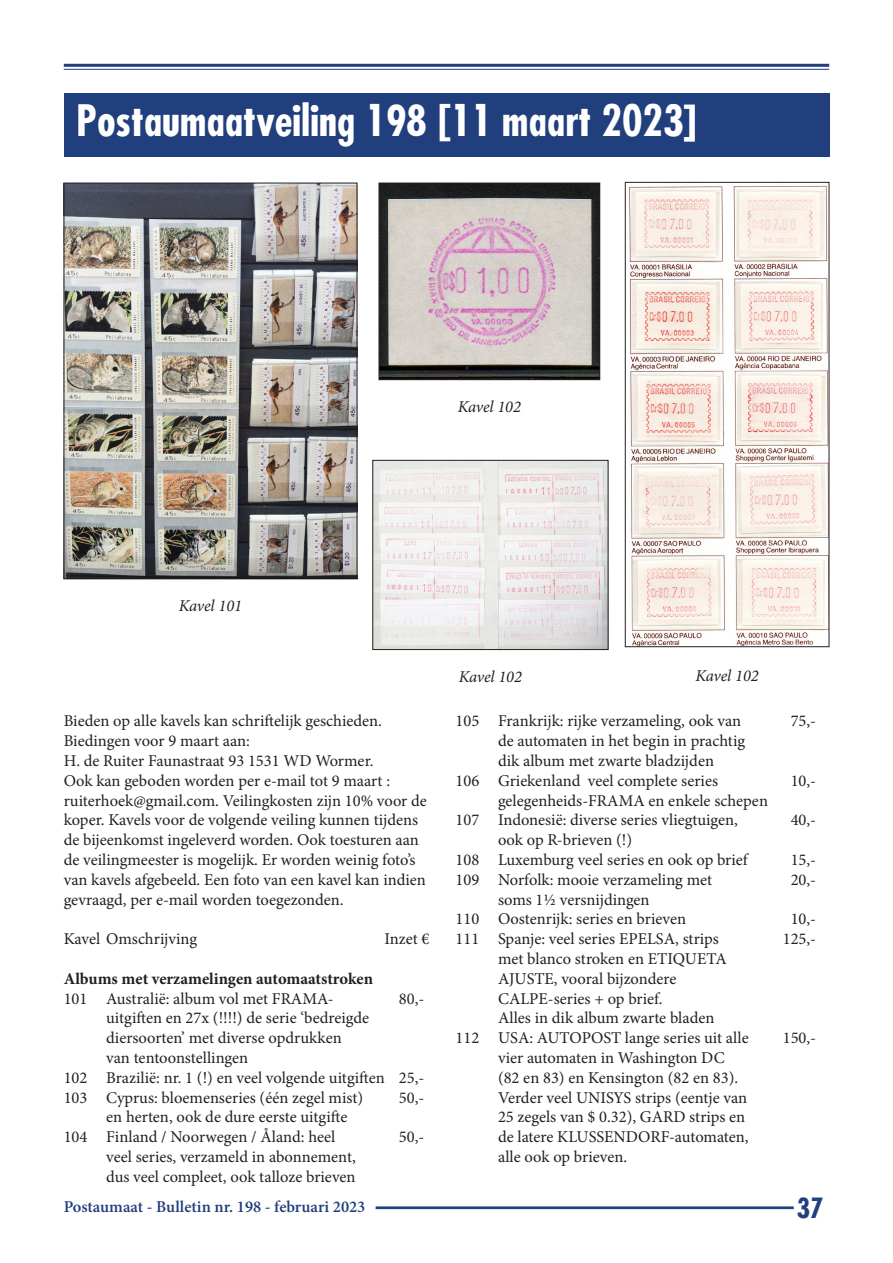
<style>
.page{position:relative;width:893px;height:1263px;background:#fff}
.page>*{position:absolute;margin:0;border:0;box-sizing:border-box;transform-origin:0 0}
.t1{font:700 condensed 42px "Futura";color:#fff}
.t2{font:700 condensed 27px "Futura";color:#213e7d}
.t3{font:16.5px/19.8px "Minion Pro";color:#231f20}
.t4{font:600 16.5px "Minion Pro";color:#213e7d}
.t5{font:700 16.5px "Minion Pro";letter-spacing:-.005em;color:#231f20}
.t6{font:italic 16.5px "Minion Pro";letter-spacing:-.01em;color:#231f20}
</style>
<div class="page">
<div style="left:64px;top:94px;width:765px;height:63px;background:#213e7d"></div>
<img style="left:66px;top:185px;width:289px;height:392px">
<div style="left:64px;top:183px;width:293px;height:396px;border:1px solid #231f20"></div>
<img style="left:381px;top:185px;width:217px;height:193px">
<div style="left:379px;top:183px;width:221px;height:197px;border:1px solid #231f20"></div>
<img style="left:629px;top:185px;width:198px;height:460px">
<div style="left:625px;top:182px;width:204px;height:465px;border:1px solid #231f20"></div>
<img style="left:375px;top:462px;width:231px;height:186px">
<div style="left:373px;top:460px;width:235px;height:190px;border:1px solid #231f20"></div>
<hr style="left:376px;top:1206px;width:418px;height:3px;background:#213e7d">
<hr style="left:64px;top:64px;width:765px;height:3px;background:#213e7d">
<hr style="left:64px;top:69px;width:765px;height:1px;background:#213e7d">
<h1 class="t1" style="left:77px;top:94px;width:622px">Postaumaatveiling 198 [11 maart 2023]</h1>
<p class="t6" style="left:458px;top:395px;width:65px">Kavel 102</p>
<p class="t6" style="left:179px;top:594px;width:65px">Kavel 101</p>
<p class="t3" style="left:64px;top:711px;width:365px">Bieden op alle kavels kan schriftelijk geschieden.<br>Biedingen voor 9 maart aan:<br>H. de Ruiter Faunastraat 93 1531 WD Wormer.<br>Ook kan geboden worden per e-mail tot 9 maart : ruiterhoek@gmail.com. Veilingkosten zijn 10% voor de koper. Kavels voor de volgende veiling kunnen tijdens de bijeenkomst ingeleverd worden. Ook toesturen aan de veilingmeester is mogelijk. Er worden weinig foto’s van kavels afgebeeld. Een foto van een kavel kan indien gevraagd, per e-mail worden toegezonden.</p>
<p class="t3" style="left:64px;top:929px;width:135px">Kavel Omschrijving</p>
<p class="t3" style="left:384px;top:929px;width:47px">Inzet €</p>
<p class="t5" style="left:64px;top:967px;width:311px">Albums met verzamelingen automaatstroken</p>
<p class="t3" style="left:64px;top:988px;width:271px">101 Australië: album vol met FRAMA-</p>
<p class="t3" style="left:399px;top:988px;width:27px">80,-</p>
<p class="t3" style="left:106px;top:1008px;width:264px">uitgiften en 27x (!!!!) de serie ‘bedreigde</p>
<p class="t3" style="left:106px;top:1028px;width:237px">diersoorten’ met diverse opdrukken</p>
<p class="t3" style="left:106px;top:1048px;width:143px">van tentoonstellingen</p>
<p class="t3" style="left:64px;top:1068px;width:362px">102 Brazilië: nr. 1 (!) en veel volgende uitgiften 25,-</p>
<p class="t3" style="left:64px;top:1087px;width:301px">103 Cyprus: bloemenseries (één zegel mist)</p>
<p class="t3" style="left:399px;top:1087px;width:27px">50,-</p>
<p class="t3" style="left:64px;top:1107px;width:285px;text-indent:43px">en herten, ook de dure eerste uitgifte<br>104 Finland / Noorwegen / Åland: heel</p>
<p class="t3" style="left:399px;top:1127px;width:27px">50,-</p>
<p class="t3" style="left:106px;top:1147px;width:251px">veel series, verzameld in abonnement, dus veel compleet, ook talloze brieven</p>
<p class="t6" style="left:459px;top:665px;width:65px">Kavel 102</p>
<p class="t6" style="left:695px;top:665px;width:65px">Kavel 102</p>
<p class="t3" style="left:455px;top:711px;width:287px">105 Frankrijk: rijke verzameling, ook van</p>
<p class="t3" style="left:791px;top:711px;width:27px">75,-</p>
<p class="t3" style="left:498px;top:731px;width:249px">de automaten in het begin in prachtig</p>
<p class="t3" style="left:498px;top:751px;width:217px">dik album met zwarte bladzijden</p>
<p class="t3" style="left:455px;top:771px;width:264px">106 Griekenland veel complete series</p>
<p class="t3" style="left:791px;top:771px;width:27px">10,-</p>
<p class="t3" style="left:455px;top:790px;width:314px;text-indent:43px">gelegenheids-FRAMA en enkele schepen<br>107 Indonesië: diverse series vliegtuigen,</p>
<p class="t3" style="left:791px;top:810px;width:27px">40,-</p>
<p class="t3" style="left:455px;top:830px;width:294px;text-indent:43px">ook op R-brieven (!)<br>108 Luxemburg veel series en ook op brief</p>
<p class="t3" style="left:791px;top:850px;width:27px">15,-</p>
<p class="t3" style="left:455px;top:870px;width:258px">109 Norfolk: mooie verzameling met</p>
<p class="t3" style="left:791px;top:870px;width:27px">20,-</p>
<p class="t3" style="left:455px;top:889px;width:232px;text-align:center">soms 1½ versnijdingen<br>110 Oostenrijk: series en brieven</p>
<p class="t3" style="left:791px;top:909px;width:27px">10,-</p>
<p class="t3" style="left:455px;top:929px;width:265px">111 Spanje: veel series EPELSA, strips</p>
<p class="t3" style="left:783px;top:929px;width:35px">125,-</p>
<p class="t3" style="left:498px;top:949px;width:230px">met blanco stroken en ETIQUETA</p>
<p class="t3" style="left:498px;top:969px;width:180px">AJUSTE, vooral bijzondere</p>
<p class="t3" style="left:498px;top:988px;width:166px">CALPE-series + op brief.</p>
<p class="t3" style="left:498px;top:1008px;width:218px">Alles in dik album zwarte bladen</p>
<p class="t3" style="left:455px;top:1028px;width:295px">112 USA: AUTOPOST lange series uit alle</p>
<p class="t3" style="left:783px;top:1028px;width:35px">150,-</p>
<p class="t3" style="left:498px;top:1048px;width:252px">vier automaten in Washington DC (82 en 83) en Kensington (82 en 83).<br>Verder veel UNISYS strips (eentje van<br>25 zegels van $ 0.32), GARD strips en de latere KLUSSENDORF-automaten, alle ook op brieven.</p>
<p class="t4" style="left:64px;top:1195px;width:303px">Postaumaat - Bulletin nr. 198 - februari 2023</p>
<h2 class="t2" style="left:797px;top:1190px;width:28px">37</h2>
</div>
